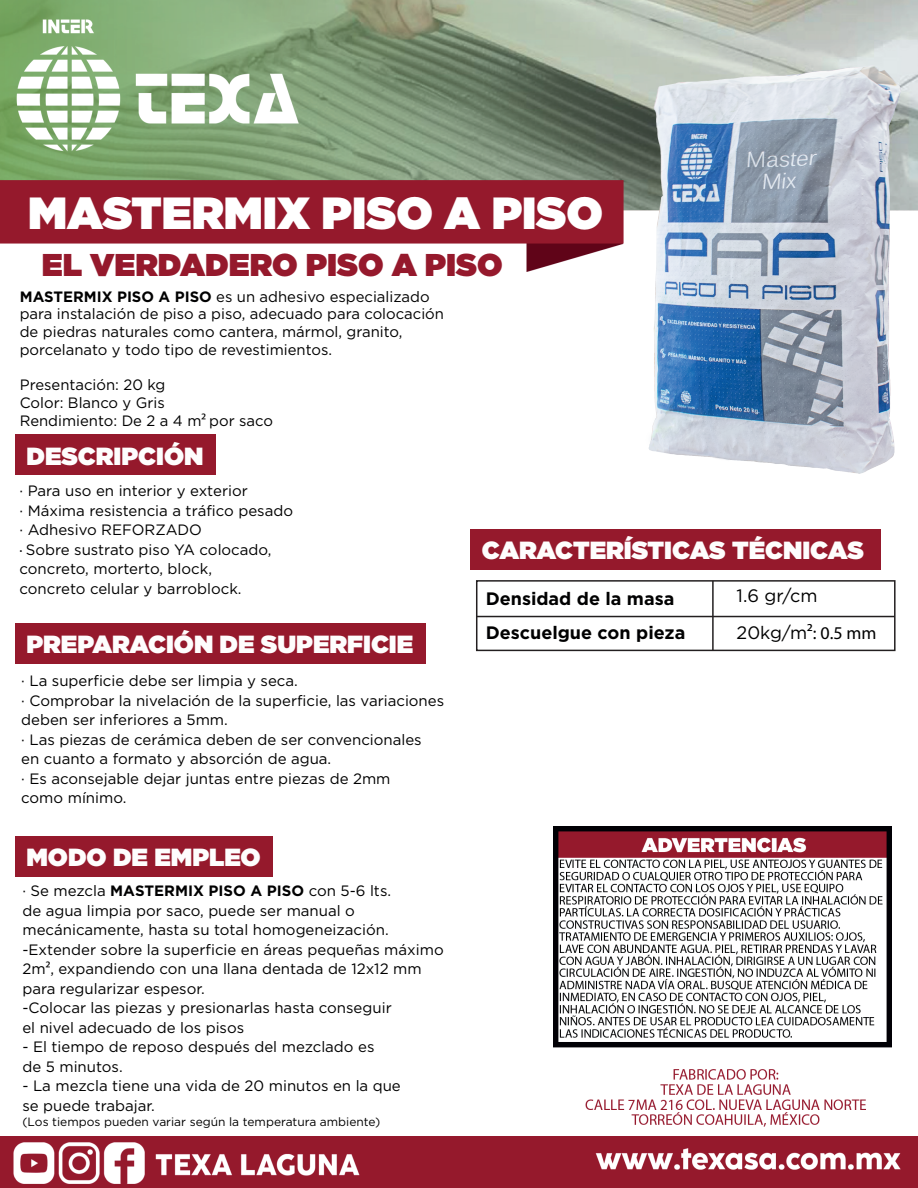
<style>
.page{position:relative;width:918px;height:1188px;background:#fff}
.page>*{position:absolute;margin:0;border:0;box-sizing:border-box;transform-origin:0 0}
.t1{font:900 45px "Gotham";color:#fff}
.t2{font:900 31.5px "Gotham";color:#95192c}
.t3{font:900 24.75px "Gotham";color:#fefdfd}
.t4{font:700 18px/34.5px "Gotham";color:#000001}
.t5{font:18px "Myriad Pro";color:#000001}
.t6{font:18px "Gotham";color:#000001}
.t7{font:15px/19.5px "Gotham";color:#000001}
.t8{font:12px "Gotham";color:#000001}
.s1{font-weight:700}
.s2{font-family:"Myriad Pro"}
.s3{font-family:"Gotham"}
</style>
<div class="page">
<img style="left:0;top:0;width:918px;height:272px">
<img style="left:0;top:1137px;width:918px;height:51px">
<img style="left:553px;top:827px;width:338px;height:299px">
<div style="left:15px;top:435px;width:201px;height:40px;background:#95192c"></div>
<div style="left:15px;top:624px;width:410px;height:40px;background:#95192c"></div>
<div style="left:15px;top:837px;width:258px;height:40px;background:#95192c"></div>
<img style="left:644px;top:65px;width:257px;height:409px">
<div style="left:471px;top:530px;width:410px;height:40px;background:#95192c"></div>
<div style="left:476px;top:580px;width:420px;height:71px;border:2px solid #231f20"></div>
<hr style="left:712px;top:581px;width:2px;height:69px;background:#231f20">
<hr style="left:477px;top:616px;width:418px;height:1px;background:#231f20">
<h1 class="t1" style="left:28px;top:187px;width:576px">MASTERMIX PISO A PISO</h1>
<h2 class="t2" style="left:42px;top:247px;width:462px">EL VERDADERO PISO A PISO</h2>
<p class="t7" style="left:20px;top:287px;width:426px;line-height:17.7px"><span class="s1">MASTERMIX PISO A PISO</span> es un adhesivo especializado para instalación de piso a piso, adecuado para colocación de piedras naturales como cantera, mármol, granito, porcelanato y todo tipo de revestimientos.</p>
<p class="t7" style="left:20px;top:376px;width:255px;line-height:17.7px">Presentación: 20 kg<br>Color: Blanco y Gris<br>Rendimiento: De 2 a 4 m<span class="s2">²</span> por saco</p>
<h3 class="t3" style="left:26px;top:441px;width:179px">DESCRIPCIÓN</h3>
<p class="t7" style="left:20px;top:481px;width:275px">· Para uso en interior y exterior<br>· Máxima resistencia a tráfico pesado · Adhesivo REFORZADO<br><span class="s2">·</span> Sobre sustrato piso YA colocado, concreto, morterto, block,<br>concreto celular y barroblock.</p>
<h3 class="t3" style="left:26px;top:630px;width:388px">PREPARACIÓN DE SUPERFICIE</h3>
<p class="t7" style="left:21px;top:671px;width:424px">· La superficie debe ser limpia y seca.<br>· Comprobar la nivelación de la superficie, las variaciones deben ser inferiores a 5mm.<br>· Las piezas de cerámica deben de ser convencionales<br>en cuanto a formato y absorción de agua.<br>· Es aconsejable dejar juntas entre piezas de 2mm<br>como mínimo.</p>
<h3 class="t3" style="left:26px;top:843px;width:236px">MODO DE EMPLEO</h3>
<p class="t7" style="left:22px;top:881px;width:423px">· Se mezcla <span class="s1">MASTERMIX PISO A PISO</span> con 5-6 lts.<br>de agua limpia por saco, puede ser manual o mecánicamente, hasta su total homogeneización. -Extender sobre la superficie en áreas pequeñas máximo 2m<span class="s2">²</span>, expandiendo con una llana dentada de 12x12 mm para regularizar espesor.<br>-Colocar las piezas y presionarlas hasta conseguir<br>el nivel adecuado de los pisos</p>
<p class="t7" style="left:22px;top:1037px;width:354px">- El tiempo de reposo después del mezclado es de 5 minutos.</p>
<p class="t7" style="left:22px;top:1076px;width:380px">- La mezcla tiene una vida de 20 minutos en la que se puede trabajar.</p>
<p class="t8" style="left:22px;top:1115px;width:360px">(Los tiempos pueden variar según la temperatura ambiente)</p>
<h3 class="t3" style="left:482px;top:536px;width:384px">CARACTERÍSTICAS TÉCNICAS</h3>
<p class="t4" style="left:486px;top:581px;width:201px">Densidad de la masa<br>Descuelgue con pieza</p>
<p class="t6" style="left:737px;top:585px;width:82px">1.6 gr/cm</p>
<p class="t5" style="left:737px;top:622px;width:141px"><span class="s3">20kg/m</span>²: 0.5 mm</p>
</div>
